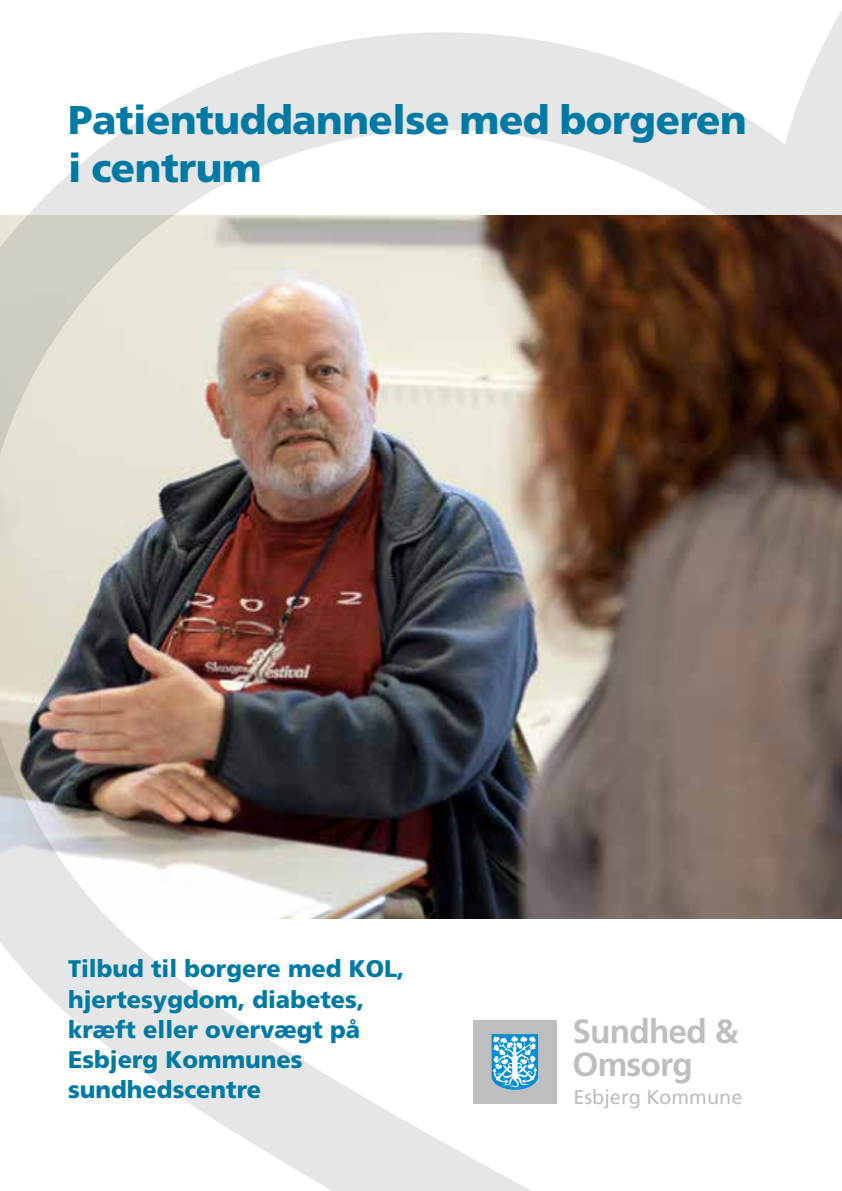
<style>
.page{position:relative;width:842px;height:1191px;background:#fff}
.page>*{position:absolute;margin:0;border:0;box-sizing:border-box;transform-origin:0 0}
.t1{font:900 40px/48px "Frutiger";letter-spacing:-.01em;color:#007aa4}
.t2{font:700 33.4px/32.4px "Frutiger";letter-spacing:-.025em;color:#bcbec0}
.t3{font:900 24px/30px "Frutiger";color:#007aa4}
.t4{font:20px "Frutiger";color:#bcbec0}
</style>
<div class="page">
<img style="left:0;top:11px;width:842px;height:1180px">
<div style="left:473px;top:1020px;width:84px;height:83px;background:#bcbec0"></div>
<svg style="left:492px;top:1034px;width:46px;height:56px;background:#70bde4"></svg>
<h1 class="t1" style="left:68px;top:96px;width:680px">Patientuddannelse med borgeren i centrum</h1>
<p class="t3" style="left:68px;top:954px;width:338px">Tilbud til borgere med KOL, hjertesygdom, diabetes, kræft eller overvægt på<br>Esbjerg Kommunes sundhedscentre</p>
<h2 class="t2" style="left:572px;top:1015px;width:167px">Sundhed &amp;<br>Omsorg</h2>
<p class="t4" style="left:573px;top:1085px;width:171px">Esbjerg Kommune</p>
</div>
